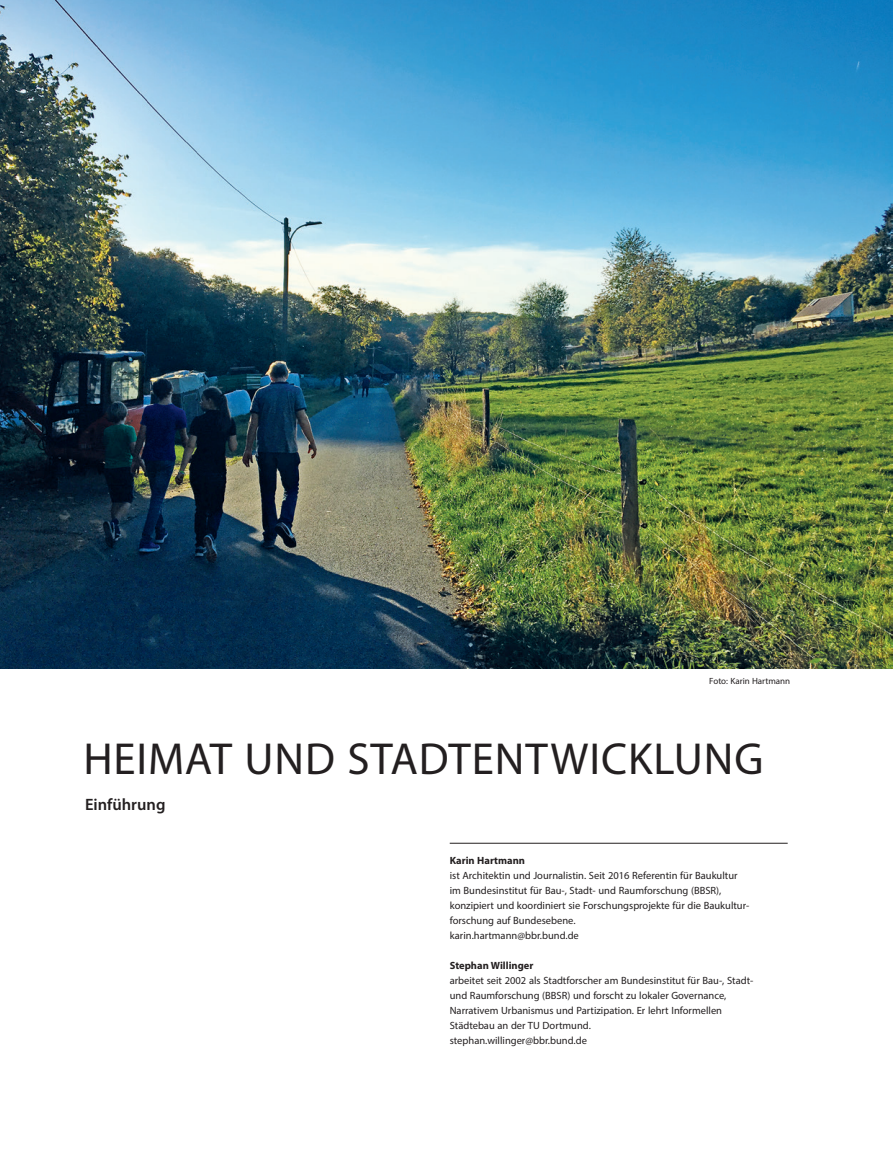
<style>
.page{position:relative;width:893px;height:1170px;background:#fff}
.page>*{position:absolute;margin:0;border:0;box-sizing:border-box;transform-origin:0 0}
.t1{font:45px "Myriad Pro";letter-spacing:.02em;color:#231f20}
.t2{font:600 16.5px "Myriad Pro";color:#231f20}
.Adresse{font:10.5px/15px "Myriad Pro";color:#231f20}
.Quelle{font:9px "Myriad Pro";color:#231f20}
.s1{font-weight:700}
</style>
<div class="page">
<hr style="left:450px;top:842px;width:338px;height:1px;background:#231f20">
<img style="left:0;top:0;width:893px;height:668px">
<p class="Quelle" style="left:709px;top:675px;width:82px">Foto: Karin Hartmann</p>
<h1 class="t1" style="left:83px;top:731px;width:682px">HEIMAT UND STADTENTWICKLUNG</h1>
<h1 class="t2" style="left:85px;top:793px;width:82px">Einführung</h1>
<p class="Adresse" style="left:450px;top:852px;width:301px"><span class="s1">Karin Hartmann<br></span>ist Architektin und Journalistin. Seit 2016 Referentin für Baukultur im Bundesinstitut für Bau-, Stadt- und Raumforschung (BBSR), konzipiert und koordiniert sie Forschungsprojekte für die Baukultur&shy;forschung auf Bundesebene.<br>karin.hartmann@bbr.bund.de</p>
<p class="Adresse" style="left:450px;top:957px;width:305px"><span class="s1">Stephan Willinger<br></span>arbeitet seit 2002 als Stadtforscher am Bundesinstitut für Bau-, Stadt&shy;und Raumforschung (BBSR) und forscht zu lokaler Governance, Narrativem Urbanismus und Partizipation. Er lehrt Informellen Städtebau an der TU Dortmund.<br>stephan.willinger@bbr.bund.de</p>
</div>
